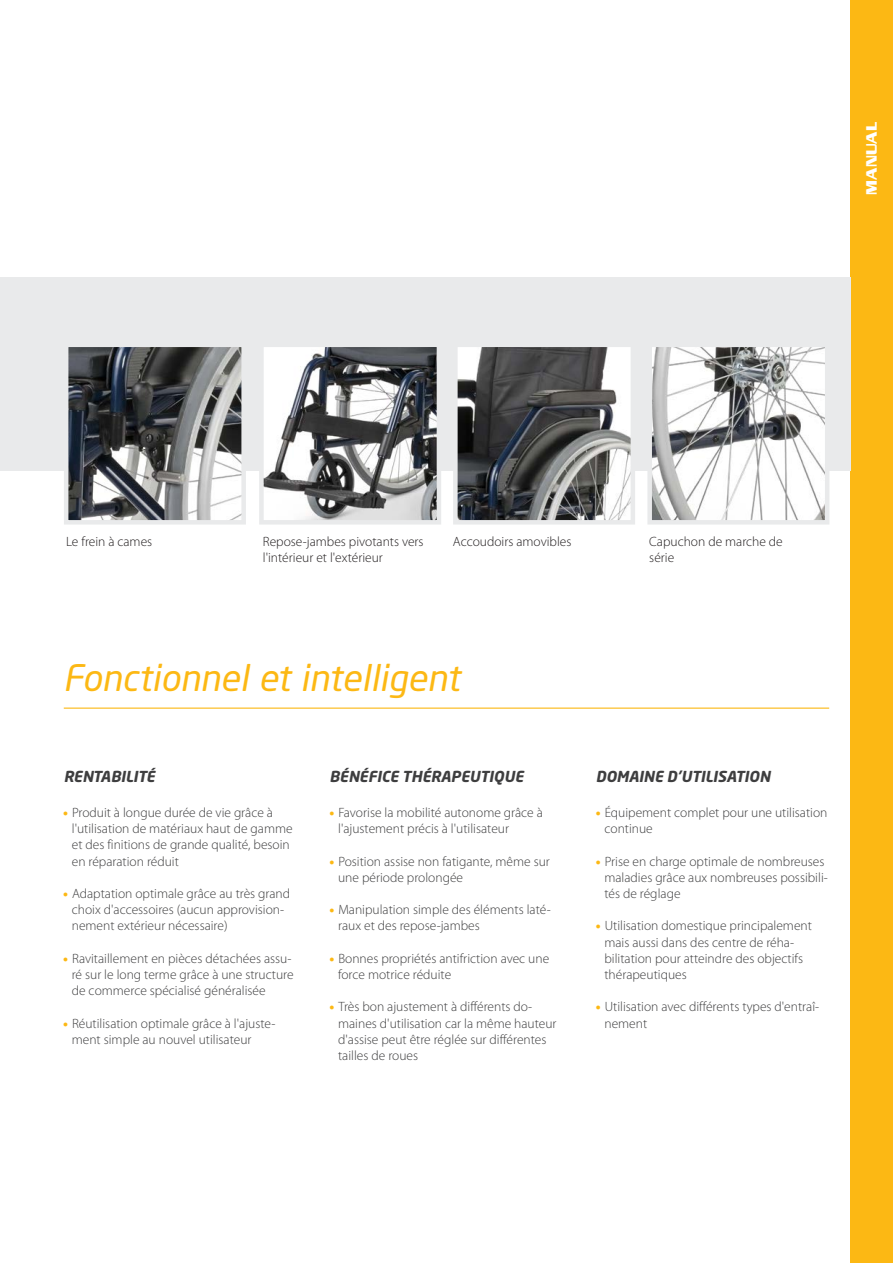
<style>
.page{position:relative;width:893px;height:1263px;background:#fff}
.page>*{position:absolute;margin:0;border:0;box-sizing:border-box;transform-origin:0 0}
.t1{font:italic 36px "Neo Sans Std";color:#fcb814}
.t2{font:italic 700 15px "Neo Sans Std";color:#3e3e3f}
.t3{font:700 15px "Enter Sansman";color:#fff}
.t4{font:300 13.5px/16.2px "Myriad Pro";color:#3e3e3f}
.t5{font:300 13.5px/16.2px "Myriad Pro";color:#231f20}
.s1{font-weight:900;color:#fcb814}
</style>
<div class="page">
<div style="left:850px;top:0;width:43px;height:1263px;background:#fcb814"></div>
<div style="left:0;top:277px;width:850px;height:194px;background:#e9eaeb"></div>
<hr style="left:64px;top:707px;width:765px;height:2px;background:#fcb814">
<img style="left:458px;top:348px;width:172px;height:171px">
<div style="left:453px;top:343px;width:182px;height:181px;border:4px solid #e9eaeb"></div>
<img style="left:652px;top:348px;width:172px;height:171px">
<div style="left:647px;top:343px;width:182px;height:181px;border:4px solid #e9eaeb"></div>
<img style="left:69px;top:348px;width:172px;height:171px">
<div style="left:64px;top:343px;width:182px;height:181px;border:4px solid #e9eaeb"></div>
<img style="left:264px;top:348px;width:172px;height:171px">
<div style="left:259px;top:343px;width:182px;height:181px;border:4px solid #e9eaeb"></div>
<p class="t3" style="left:863px;top:195px;width:75px;rotate:-90deg">MANUAL</p>
<p class="t5" style="left:66px;top:533px;width:88px">Le frein à cames</p>
<p class="t5" style="left:263px;top:533px;width:162px">Repose-jambes pivotants vers l'intérieur et l'extérieur</p>
<p class="t5" style="left:453px;top:533px;width:120px">Accoudoirs amovibles</p>
<p class="t5" style="left:649px;top:533px;width:135px">Capuchon de marche de série</p>
<h1 class="t1" style="left:63px;top:656px;width:398px">Fonctionnel et intelligent</h1>
<p class="t2" style="left:64px;top:767px;width:93px">RENTABILITÉ</p>
<p class="t2" style="left:330px;top:767px;width:195px">BÉNÉFICE THÉRAPEUTIQUE</p>
<p class="t2" style="left:596px;top:767px;width:176px">DOMAINE D'UTILISATION</p>
<p class="t4" style="left:72px;top:805px;width:222px;text-indent:-9px"><span class="s1">•</span> Produit à longue durée de vie grâce à l'utilisation de matériaux haut de gamme et des finitions de grande qualité, besoin en réparation réduit</p>
<p class="t4" style="left:72px;top:886px;width:220px;text-indent:-9px"><span class="s1">•</span> Adaptation optimale grâce au très grand choix d'accessoires (aucun approvision&shy;nement extérieur nécessaire)</p>
<p class="t4" style="left:72px;top:950px;width:223px;text-indent:-9px"><span class="s1">•</span> Ravitaillement en pièces détachées assu&shy;ré sur le long terme grâce à une structure de commerce spécialisé généralisée</p>
<p class="t4" style="left:72px;top:1015px;width:205px;text-indent:-9px"><span class="s1">•</span> Réutilisation optimale grâce à l'ajuste&shy;ment simple au nouvel utilisateur</p>
<p class="t4" style="left:338px;top:805px;width:206px;text-indent:-9px"><span class="s1">•</span> Favorise la mobilité autonome grâce à l'ajustement précis à l'utilisateur</p>
<p class="t4" style="left:338px;top:853px;width:213px;text-indent:-9px"><span class="s1">•</span> Position assise non fatigante, même sur une période prolongée</p>
<p class="t4" style="left:338px;top:902px;width:214px;text-indent:-9px"><span class="s1">•</span> Manipulation simple des éléments laté&shy;raux et des repose-jambes</p>
<p class="t4" style="left:338px;top:950px;width:213px;text-indent:-9px"><span class="s1">•</span> Bonnes propriétés antifriction avec une force motrice réduite</p>
<p class="t4" style="left:338px;top:999px;width:220px;text-indent:-9px"><span class="s1">•</span> Très bon ajustement à différents do&shy;maines d'utilisation car la même hauteur d'assise peut être réglée sur différentes tailles de roues</p>
<p class="t4" style="left:604px;top:805px;width:225px;text-indent:-9px"><span class="s1">•</span> Équipement complet pour une utilisation continue</p>
<p class="t4" style="left:604px;top:853px;width:225px;text-indent:-9px"><span class="s1">•</span> Prise en charge optimale de nombreuses maladies grâce aux nombreuses possibili&shy;tés de réglage</p>
<p class="t4" style="left:604px;top:918px;width:209px;text-indent:-9px"><span class="s1">•</span> Utilisation domestique principalement mais aussi dans des centre de réha&shy;bilitation pour atteindre des objectifs thérapeutiques</p>
<p class="t4" style="left:604px;top:999px;width:216px;text-indent:-9px"><span class="s1">•</span> Utilisation avec différents types d'entraî&shy;nement</p>
</div>
